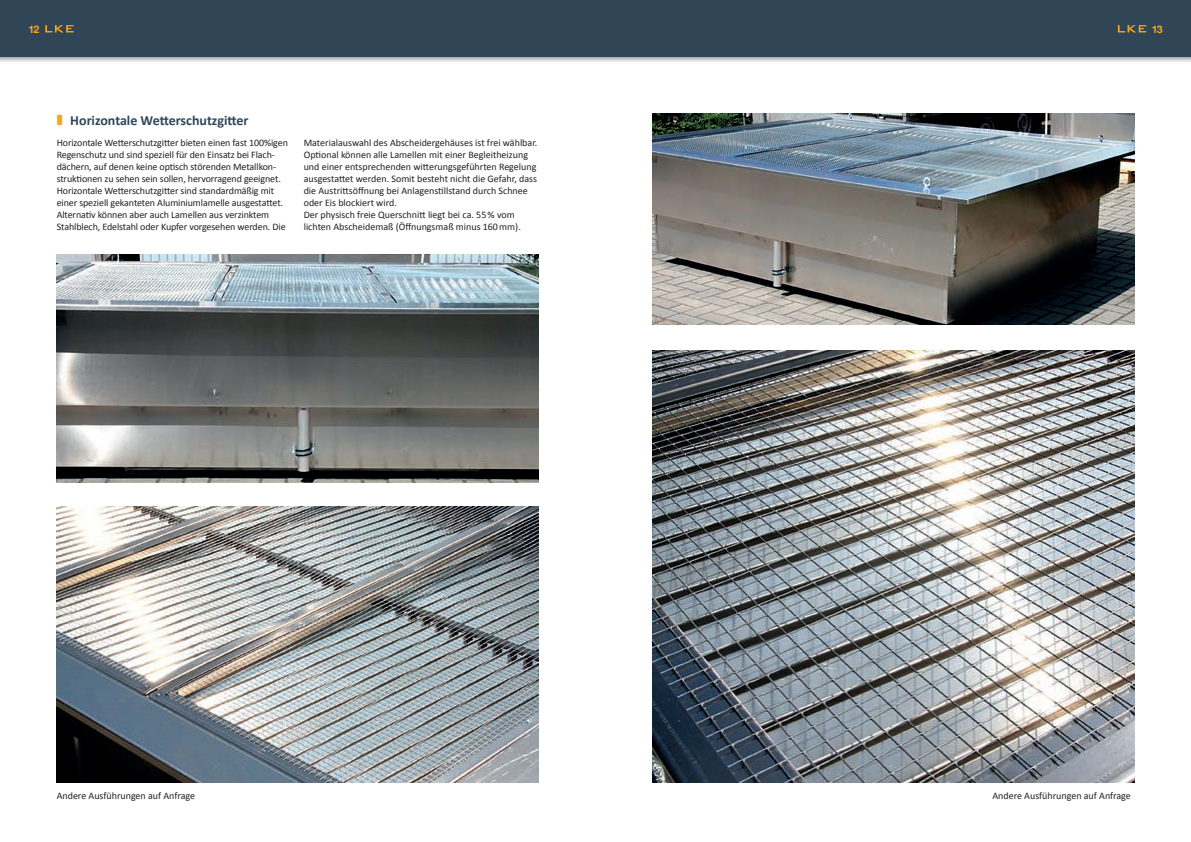
<style>
.page{position:relative;width:1191px;height:842px;background:#fff}
.page>*{position:absolute;margin:0;border:0;box-sizing:border-box;transform-origin:0 0}
.t1{font:700 14px "Calibri";color:#304657}
.t2{font:700 10.5px "Helvetica Neue";color:#f9a61e}
.t3{font:10px/12px "Calibri";letter-spacing:-.01em;color:#231f20}
.s1{font-family:"Monotype Sorts";font-weight:400;color:#f9a61e}
</style>
<div class="page">
<img style="left:57px;top:254px;width:482px;height:228px">
<img style="left:652px;top:350px;width:482px;height:432px">
<img style="left:652px;top:113px;width:482px;height:212px">
<img style="left:57px;top:506px;width:482px;height:276px">
<div style="left:0;top:0;width:1191px;height:57px;background:#304657"></div>
<svg style="left:45px;top:25px;width:29px;height:7px"></svg>
<svg style="left:1117px;top:25px;width:29px;height:7px"></svg>
<p class="t2" style="left:28px;top:19px;width:12px">12</p>
<p class="t2" style="left:1151px;top:19px;width:12px">13</p>
<h1 class="t1" style="left:57px;top:111px;width:193px"><span class="s1">z</span> Horizontale Wetterschutzgitter</h1>
<p class="t3" style="left:57px;top:136px;width:233px">Horizontale Wetterschutzgitter bieten einen fast 100%igen Regenschutz und sind speziell für den Einsatz bei Flach&shy;dächern, auf denen keine optisch störenden Metallkon&shy;struktionen zu sehen sein sollen, hervorragend geeignet.<br>Horizontale Wetterschutzgitter sind standardmäßig mit einer speziell gekanteten Aluminiumlamelle ausgestattet.<br>Alternativ können aber auch Lamellen aus verzinktem Stahlblech, Edelstahl oder Kupfer vorgesehen werden. Die</p>
<p class="t3" style="left:304px;top:136px;width:235px">Materialauswahl des Abscheidergehäuses ist frei wählbar.<br>Optional können alle Lamellen mit einer Begleitheizung und einer entsprechenden witterungsgeführten Regelung ausgestattet werden. Somit besteht nicht die Gefahr, dass die Austrittsöffnung bei Anlagenstillstand durch Schnee oder Eis blockiert wird.<br>Der physisch freie Querschnitt liegt bei ca. 55 % vom lichten Abscheidemaß (Öffnungsmaß minus 160 mm).</p>
<p class="t3" style="left:57px;top:790px;width:140px">Andere Ausführungen auf Anfrage</p>
<p class="t3" style="left:992px;top:790px;width:140px">Andere Ausführungen auf Anfrage</p>
</div>
